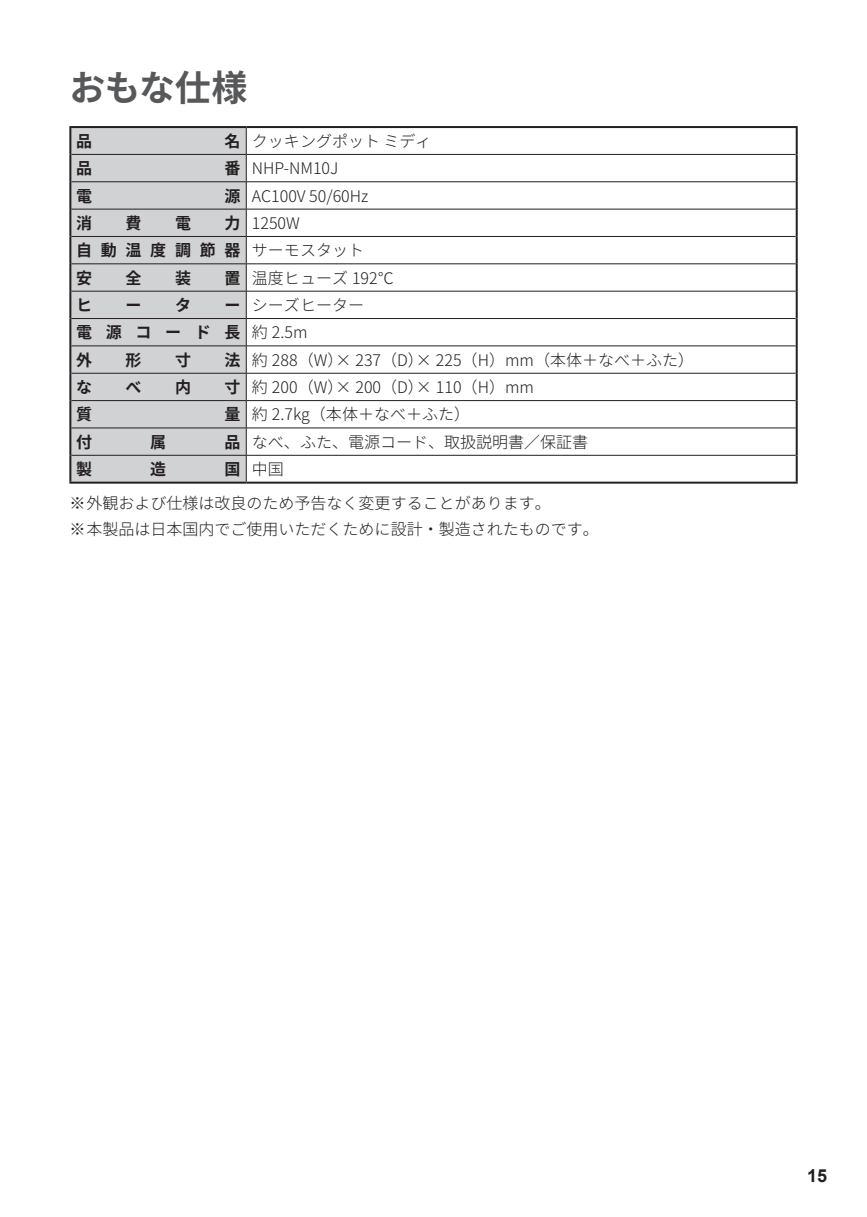
<style>
.page{position:relative;width:867px;height:1217px;background:#fff}
.page>*{position:absolute;margin:0;border:0;box-sizing:border-box;transform-origin:0 0}
.t1{font:700 36px "Noto Sans CJ Kjp";letter-spacing:-.015em;color:#57585a}
.t2{font:700 18px "Arial";color:#231f20}
.t3{font:300 16px/27.4px "Noto Sans CJ Kjp";color:#231f20}
.t4{font:700 16px "Noto Sans CJ Kjp";color:#231f20}
.s1{font-weight:700}
</style>
<div class="page">
<svg style="left:71px;top:128px;width:175px;height:353px;background:#cccdcf"></svg>
<hr style="left:71px;top:154px;width:175px;height:1px;background:#231f20">
<hr style="left:246px;top:154px;width:549px;height:1px;background:#231f20">
<hr style="left:71px;top:181px;width:175px;height:1px;background:#231f20">
<hr style="left:246px;top:181px;width:549px;height:1px;background:#231f20">
<hr style="left:71px;top:209px;width:175px;height:1px;background:#231f20">
<hr style="left:246px;top:209px;width:549px;height:1px;background:#231f20">
<hr style="left:71px;top:236px;width:175px;height:1px;background:#231f20">
<hr style="left:246px;top:236px;width:549px;height:1px;background:#231f20">
<hr style="left:71px;top:263px;width:175px;height:1px;background:#231f20">
<hr style="left:246px;top:263px;width:549px;height:1px;background:#231f20">
<hr style="left:71px;top:291px;width:175px;height:1px;background:#231f20">
<hr style="left:246px;top:291px;width:549px;height:1px;background:#231f20">
<hr style="left:71px;top:318px;width:175px;height:1px;background:#231f20">
<hr style="left:246px;top:318px;width:549px;height:1px;background:#231f20">
<hr style="left:71px;top:345px;width:175px;height:1px;background:#231f20">
<hr style="left:246px;top:345px;width:549px;height:1px;background:#231f20">
<hr style="left:71px;top:373px;width:175px;height:1px;background:#231f20">
<hr style="left:246px;top:373px;width:549px;height:1px;background:#231f20">
<hr style="left:71px;top:400px;width:175px;height:1px;background:#231f20">
<hr style="left:246px;top:400px;width:549px;height:1px;background:#231f20">
<hr style="left:71px;top:427px;width:175px;height:1px;background:#231f20">
<hr style="left:246px;top:427px;width:549px;height:1px;background:#231f20">
<hr style="left:71px;top:455px;width:175px;height:1px;background:#231f20">
<hr style="left:246px;top:455px;width:549px;height:1px;background:#231f20">
<svg style="left:246px;top:128px;width:1px;height:353px"></svg>
<hr style="left:69px;top:126px;width:177px;height:2px;background:#231f20">
<hr style="left:69px;top:128px;width:2px;height:26px;background:#231f20">
<hr style="left:246px;top:126px;width:551px;height:2px;background:#231f20">
<hr style="left:795px;top:128px;width:2px;height:26px;background:#231f20">
<hr style="left:69px;top:154px;width:2px;height:28px;background:#231f20">
<hr style="left:69px;top:182px;width:2px;height:27px;background:#231f20">
<hr style="left:69px;top:209px;width:2px;height:27px;background:#231f20">
<hr style="left:795px;top:209px;width:2px;height:27px;background:#231f20">
<hr style="left:69px;top:236px;width:2px;height:28px;background:#231f20">
<hr style="left:795px;top:236px;width:2px;height:28px;background:#231f20">
<hr style="left:69px;top:264px;width:2px;height:27px;background:#231f20">
<hr style="left:795px;top:264px;width:2px;height:27px;background:#231f20">
<hr style="left:69px;top:291px;width:2px;height:27px;background:#231f20">
<hr style="left:795px;top:291px;width:2px;height:27px;background:#231f20">
<hr style="left:69px;top:318px;width:2px;height:28px;background:#231f20">
<hr style="left:795px;top:318px;width:2px;height:28px;background:#231f20">
<hr style="left:69px;top:346px;width:2px;height:27px;background:#231f20">
<hr style="left:795px;top:346px;width:2px;height:27px;background:#231f20">
<hr style="left:69px;top:373px;width:2px;height:27px;background:#231f20">
<hr style="left:795px;top:373px;width:2px;height:27px;background:#231f20">
<hr style="left:69px;top:400px;width:2px;height:28px;background:#231f20">
<hr style="left:795px;top:400px;width:2px;height:28px;background:#231f20">
<hr style="left:69px;top:428px;width:2px;height:27px;background:#231f20">
<hr style="left:795px;top:428px;width:2px;height:27px;background:#231f20">
<hr style="left:69px;top:455px;width:2px;height:26px;background:#231f20">
<hr style="left:795px;top:455px;width:2px;height:26px;background:#231f20">
<hr style="left:69px;top:481px;width:177px;height:2px;background:#231f20">
<hr style="left:246px;top:481px;width:551px;height:2px;background:#231f20">
<hr style="left:795px;top:154px;width:2px;height:28px;background:#231f20">
<hr style="left:795px;top:182px;width:2px;height:27px;background:#231f20">
<h1 class="t1" style="left:69px;top:68px;width:179px">おもな仕様</h1>
<p class="t4" style="left:76px;top:132px;width:17px">品</p>
<p class="t3" style="left:224px;top:128px;width:208px"><span class="s1">名</span> クッキングポットミディ</p>
<p class="t4" style="left:76px;top:159px;width:17px">品</p>
<p class="t3" style="left:224px;top:155px;width:115px"><span class="s1">番</span> NHP-NM10J</p>
<p class="t4" style="left:76px;top:187px;width:17px">電</p>
<p class="t3" style="left:224px;top:182px;width:145px"><span class="s1">源</span> AC100V 50/60Hz</p>
<p class="t4" style="left:76px;top:214px;width:17px">消</p>
<p class="t4" style="left:125px;top:214px;width:17px">費</p>
<p class="t4" style="left:175px;top:214px;width:17px">電</p>
<p class="t3" style="left:76px;top:210px;width:289px;text-indent:148px"><span class="s1">力</span> 1250W<br><span class="s1">自動温度調節器</span> サーモスタット<span class="s1">安</span></p>
<p class="t4" style="left:125px;top:269px;width:17px">全</p>
<p class="t4" style="left:175px;top:269px;width:17px">装</p>
<p class="t3" style="left:224px;top:264px;width:171px"><span class="s1">置</span> 温度ヒューズ 192℃</p>
<p class="t3" style="left:76px;top:292px;width:289px;text-indent:148px"><span class="s1">ー</span> シーズヒーター<span class="s1">電源コード長</span>約2.5m<br><span class="s1">外</span></p>
<p class="t4" style="left:76px;top:296px;width:17px">ヒ</p>
<p class="t4" style="left:125px;top:296px;width:17px">ー</p>
<p class="t4" style="left:175px;top:296px;width:17px">タ</p>
<p class="t4" style="left:125px;top:351px;width:17px">形</p>
<p class="t4" style="left:175px;top:351px;width:17px">寸</p>
<p class="t3" style="left:224px;top:346px;width:471px"><span class="s1">法</span> 約 288（W）× 237（D）× 225（H）mm（本体＋なべ＋ふた）</p>
<p class="t4" style="left:76px;top:378px;width:17px">な</p>
<p class="t4" style="left:125px;top:378px;width:17px">べ</p>
<p class="t4" style="left:175px;top:378px;width:17px">内</p>
<p class="t3" style="left:224px;top:374px;width:311px"><span class="s1">寸</span> 約 200（W）× 200（D）× 110（H）mm</p>
<p class="t4" style="left:76px;top:405px;width:17px">質</p>
<p class="t3" style="left:224px;top:401px;width:247px"><span class="s1">量</span> 約 2.7kg（本体＋なべ＋ふた）</p>
<p class="t4" style="left:76px;top:433px;width:17px">付</p>
<p class="t4" style="left:150px;top:433px;width:17px">属</p>
<p class="t3" style="left:224px;top:428px;width:365px"><span class="s1">品</span> なべ、ふた、電源コード、取扱説明書／保証書</p>
<p class="t4" style="left:76px;top:460px;width:17px">製</p>
<p class="t4" style="left:150px;top:460px;width:17px">造</p>
<p class="t3" style="left:69px;top:452px;width:483px;line-height:34px;text-indent:155px"><span class="s1">国</span> 中国<br>※ 外観および仕様は改良のため予告なく変更することがあります。</p>
<p class="t3" style="left:69px;top:515px;width:531px">※ 本製品は日本国内でご使用いただくために設計・製造されたものです。</p>
<p class="t2" style="left:806px;top:1162px;width:22px">15</p>
</div>
